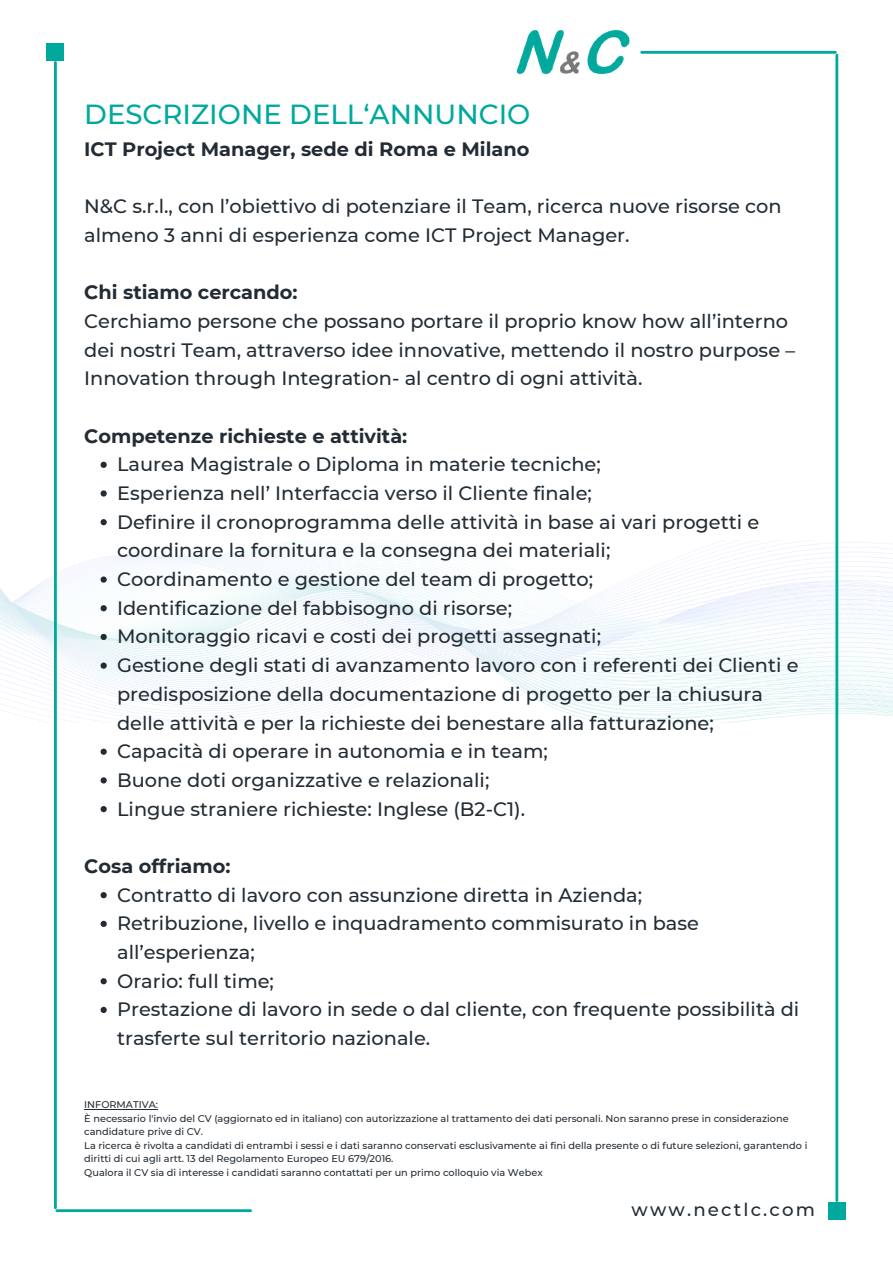
<style>
.page{position:relative;width:893px;height:1263px;background:#fff}
.page>*{position:absolute;margin:0;border:0;box-sizing:border-box;transform-origin:0 0}
.t1{font:500 27.6px "Montserrat";color:#01a99d}
.t2{font:500 19.35px/28.7px "Montserrat";color:#232c34}
.t3{font:700 19.35px "Montserrat";color:#232c34}
.t4{font:500 18.15px "Montserrat";letter-spacing:.12em;color:#232c34}
.t5{font:500 9.75px/13.5px "Montserrat";color:#232c34}
</style>
<div class="page">
<img style="left:0;top:540px;width:893px;height:183px">
<hr style="left:641px;top:51px;width:194px;height:3px;background:#01a99d">
<hr style="left:835px;top:55px;width:3px;height:1145px;background:#01a99d">
<div style="left:828px;top:1202px;width:17px;height:17px;background:#01a99d"></div>
<hr style="left:57px;top:1209px;width:194px;height:3px;background:#01a99d">
<hr style="left:54px;top:62px;width:3px;height:1146px;background:#01a99d">
<div style="left:47px;top:44px;width:17px;height:17px;background:#01a99d"></div>
<img style="left:516px;top:31px;width:114px;height:44px">
<hr style="left:84px;top:1109px;width:74px;height:1px;background:#232c34">
<svg style="left:101px;top:462px;width:6px;height:6px"></svg>
<svg style="left:101px;top:490px;width:6px;height:7px"></svg>
<svg style="left:101px;top:519px;width:6px;height:6px"></svg>
<svg style="left:101px;top:576px;width:6px;height:7px"></svg>
<svg style="left:101px;top:605px;width:6px;height:6px"></svg>
<svg style="left:101px;top:634px;width:6px;height:6px"></svg>
<svg style="left:101px;top:662px;width:6px;height:7px"></svg>
<svg style="left:101px;top:749px;width:6px;height:6px"></svg>
<svg style="left:101px;top:777px;width:6px;height:6px"></svg>
<svg style="left:101px;top:806px;width:6px;height:6px"></svg>
<svg style="left:101px;top:892px;width:6px;height:6px"></svg>
<svg style="left:101px;top:921px;width:6px;height:6px"></svg>
<svg style="left:101px;top:978px;width:6px;height:6px"></svg>
<svg style="left:101px;top:1007px;width:6px;height:6px"></svg>
<h1 class="t1" style="left:84px;top:97px;width:448px">DESCRIZIONE DELL‘ANNUNCIO</h1>
<p class="t3" style="left:84px;top:137px;width:447px">ICT Project Manager, sede di Roma e Milano</p>
<p class="t2" style="left:84px;top:192px;width:699px">N&amp;C s.r.l., con l’obiettivo di potenziare il Team, ricerca nuove risorse con almeno 3 anni di esperienza come ICT Project Manager.</p>
<p class="t3" style="left:84px;top:280px;width:215px">Chi stiamo cercando:</p>
<p class="t2" style="left:84px;top:307px;width:712px">Cerchiamo persone che possano portare il proprio know how all’interno dei nostri Team, attraverso idee innovative, mettendo il nostro purpose –<br>Innovation through Integration- al centro di ogni attività.</p>
<p class="t3" style="left:84px;top:424px;width:325px">Competenze richieste e attività:</p>
<p class="t2" style="left:117px;top:450px;width:683px">Laurea Magistrale o Diploma in materie tecniche;<br>Esperienza nell’ Interfaccia verso il Cliente finale;<br>Definire il cronoprogramma delle attività in base ai vari progetti e coordinare la fornitura e la consegna dei materiali;<br>Coordinamento e gestione del team di progetto;<br>Identificazione del fabbisogno di risorse;<br>Monitoraggio ricavi e costi dei progetti assegnati;<br>Gestione degli stati di avanzamento lavoro con i referenti dei Clienti e predisposizione della documentazione di progetto per la chiusura delle attività e per la richieste dei benestare alla fatturazione; Capacità di operare in autonomia e in team;<br>Buone doti organizzative e relazionali;<br>Lingue straniere richieste: Inglese (B2-C1).</p>
<p class="t3" style="left:84px;top:854px;width:148px">Cosa offriamo:</p>
<p class="t2" style="left:117px;top:880px;width:684px">Contratto di lavoro con assunzione diretta in Azienda;<br>Retribuzione, livello e inquadramento commisurato in base all’esperienza;<br>Orario: full time;<br>Prestazione di lavoro in sede o dal cliente, con frequente possibilità di trasferte sul territorio nazionale.</p>
<p class="t5" style="left:84px;top:1098px;width:724px">INFORMATIVA:<br>È necessario l'invio del CV (aggiornato ed in italiano) con autorizzazione al trattamento dei dati personali. Non saranno prese in considerazione candidature prive di CV.<br>La ricerca è rivolta a candidati di entrambi i sessi e i dati saranno conservati esclusivamente ai fini della presente o di future selezioni, garantendo i diritti di cui agli artt. 13 del Regolamento Europeo EU 679/2016.<br>Qualora il CV sia di interesse i candidati saranno contattati per un primo colloquio via Webex</p>
<p class="t4" style="left:631px;top:1198px;width:185px">www.nectlc.com</p>
</div>
